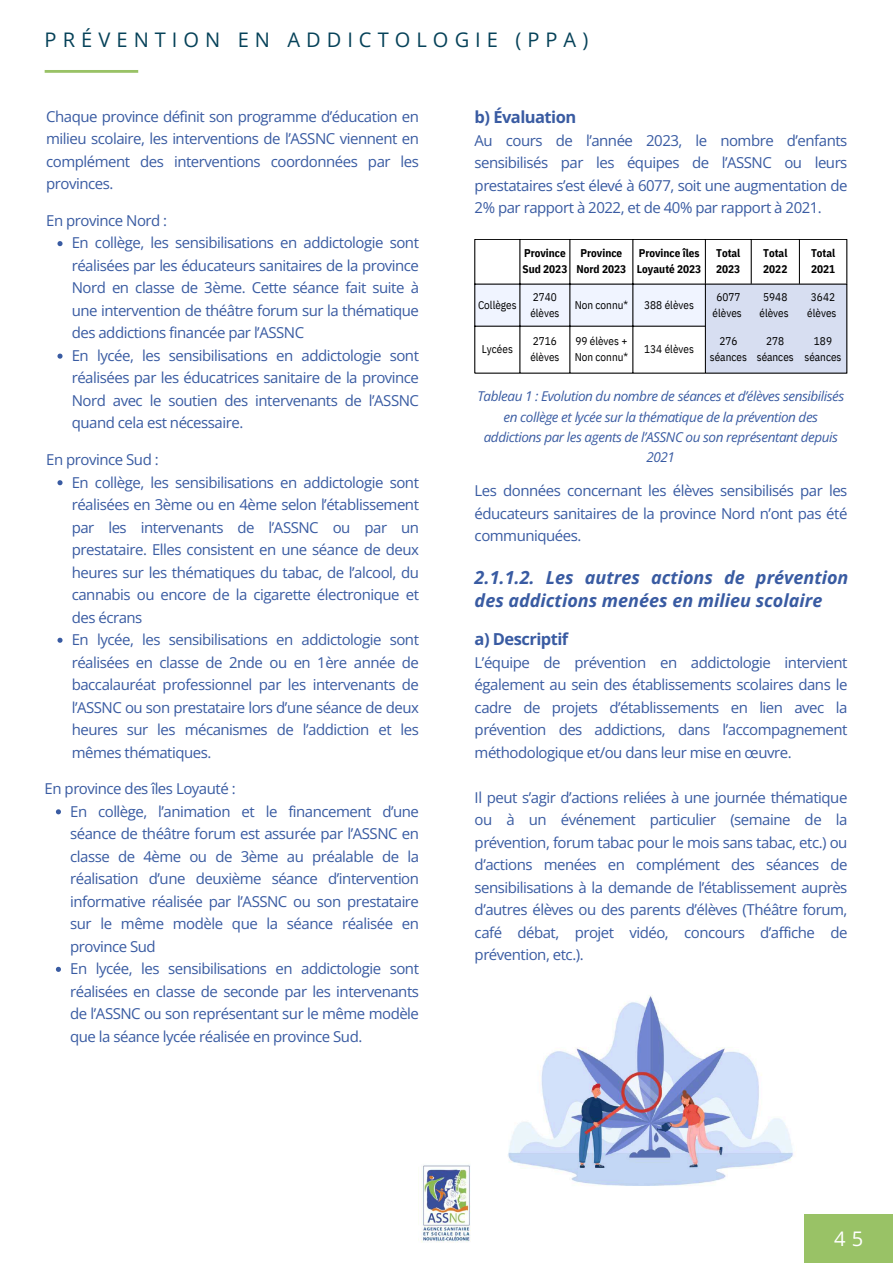
<style>
.page{position:relative;width:893px;height:1263px;background:#fff}
.page>*{position:absolute;margin:0;border:0;box-sizing:border-box;transform-origin:0 0}
.t1{font:20.1px "Open Sans";letter-spacing:.3em;color:#064259}
.t2{font:20.1px "Open Sans";color:#fff}
.t3{font:italic 700 18px/22.5px "Open Sans";color:#395ba2}
.t4{font:700 16.5px "Open Sans";letter-spacing:-.03em;color:#395ba2}
.t5{font:15px/22.5px "Open Sans";letter-spacing:-.03em;color:#395ba2;text-align:justify}
.t6{font:italic 13.5px/20.2px "Open Sans";letter-spacing:-.03em;color:#395ba2;text-align:center}
.t7{font:11.18px/15.6px "IBM Plex Sans Cond";color:#000;text-align:center}
.t8{font:700 11.18px/15.6px "IBM Plex Sans Cond";color:#000}
</style>
<div class="page">
<hr style="left:45px;top:70px;width:93px;height:3px;background:#99c266">
<img style="left:418px;top:1165px;width:53px;height:78px">
<svg style="left:57px;top:241px;width:6px;height:5px"></svg>
<svg style="left:57px;top:354px;width:6px;height:5px"></svg>
<svg style="left:57px;top:480px;width:6px;height:5px"></svg>
<svg style="left:57px;top:638px;width:6px;height:5px"></svg>
<svg style="left:56px;top:809px;width:5px;height:5px"></svg>
<svg style="left:56px;top:967px;width:5px;height:5px"></svg>
<svg style="left:475px;top:285px;width:371px;height:88px"></svg>
<hr style="left:474px;top:240px;width:1px;height:133px;background:#000">
<hr style="left:520px;top:240px;width:1px;height:133px;background:#000">
<hr style="left:570px;top:240px;width:1px;height:133px;background:#000">
<hr style="left:633px;top:240px;width:1px;height:133px;background:#000">
<hr style="left:705px;top:240px;width:1px;height:44px;background:#000">
<hr style="left:751px;top:240px;width:1px;height:44px;background:#000">
<hr style="left:799px;top:240px;width:1px;height:44px;background:#000">
<hr style="left:846px;top:240px;width:1px;height:44px;background:#000">
<hr style="left:474px;top:239px;width:373px;height:1px;background:#000">
<hr style="left:474px;top:284px;width:231px;height:1px;background:#000">
<hr style="left:474px;top:326px;width:231px;height:1px;background:#000">
<hr style="left:474px;top:373px;width:231px;height:1px;background:#000">
<hr style="left:705px;top:284px;width:1px;height:89px;background:#000">
<hr style="left:846px;top:284px;width:1px;height:89px;background:#000">
<hr style="left:705px;top:284px;width:142px;height:1px;background:#000">
<hr style="left:705px;top:373px;width:142px;height:1px;background:#000">
<div style="left:804px;top:1215px;width:89px;height:48px;background:#99c266"></div>
<img style="left:508px;top:995px;width:285px;height:191px">
<h1 class="t1" style="left:45px;top:25px;width:545px">PRÉVENTION EN ADDICTOLOGIE (PPA)</h1>
<p class="t5" style="left:46px;top:105px;width:374px">Chaque province définit son programme d’éducation en milieu scolaire, les interventions de l’ASSNC viennent en complément des interventions coordonnées par les provinces.</p>
<p class="t5" style="left:72px;top:209px;width:349px;text-align:left;text-indent:-25px">En province Nord :<br>En collège, les sensibilisations en addictologie sont réalisées par les éducateurs sanitaires de la province Nord en classe de 3ème. Cette séance fait suite à une intervention de théâtre forum sur la thématique des addictions financée par l’ASSNC<br>En lycée, les sensibilisations en addictologie sont réalisées par les éducatrices sanitaire de la province Nord avec le soutien des intervenants de l’ASSNC quand cela est nécessaire.</p>
<p class="t5" style="left:72px;top:448px;width:349px;text-align:left;text-indent:-25px">En province Sud :<br>En collège, les sensibilisations en addictologie sont réalisées en 3ème ou en 4ème selon l’établissement par les intervenants de l’ASSNC ou par un prestataire. Elles consistent en une séance de deux heures sur les thématiques du tabac, de l’alcool, du cannabis ou encore de la cigarette électronique et des écrans<br>En lycée, les sensibilisations en addictologie sont réalisées en classe de 2nde ou en 1ère année de baccalauréat professionnel par les intervenants de l’ASSNC ou son prestataire lors d’une séance de deux heures sur les mécanismes de l’addiction et les mêmes thématiques.</p>
<p class="t5" style="left:70px;top:777px;width:350px;text-align:left;text-indent:-25px">En province des îles Loyauté :<br>En collège, l’animation et le financement d’une séance de théâtre forum est assurée par l’ASSNC en classe de 4ème ou de 3ème au préalable de la réalisation d’une deuxième séance d’intervention informative réalisée par l’ASSNC ou son prestataire sur le même modèle que la séance réalisée en province Sud<br>En lycée, les sensibilisations en addictologie sont réalisées en classe de seconde par les intervenants de l’ASSNC ou son représentant sur le même modèle que la séance lycée réalisée en province Sud.</p>
<p class="t4" style="left:474px;top:105px;width:103px">b) Évaluation</p>
<p class="t5" style="left:474px;top:129px;width:374px">Au cours de l’année 2023, le nombre d’enfants sensibilisés par les équipes de l’ASSNC ou leurs prestataires s’est élevé à 6077, soit une augmentation de 2% par rapport à 2022, et de 40% par rapport à 2021.</p>
<p class="t8" style="left:522px;top:245px;width:46px">Province<br>Sud 2023</p>
<p class="t8" style="left:576px;top:245px;width:51px;text-align:center">Province<br>Nord 2023</p>
<p class="t8" style="left:637px;top:245px;width:66px">Province îles<br>Loyauté 2023</p>
<p class="t8" style="left:716px;top:245px;width:26px">Total<br>2023</p>
<p class="t8" style="left:763px;top:245px;width:26px">Total<br>2022</p>
<p class="t8" style="left:811px;top:245px;width:26px">Total<br>2021</p>
<p class="t7" style="left:478px;top:297px;width:40px">Collèges</p>
<p class="t7" style="left:530px;top:289px;width:31px;text-align:left">2740 élèves</p>
<p class="t7" style="left:575px;top:297px;width:55px">Non connu*</p>
<p class="t7" style="left:644px;top:297px;width:51px">388 élèves</p>
<p class="t7" style="left:712px;top:289px;width:31px">6077 élèves</p>
<p class="t7" style="left:759px;top:289px;width:31px">5948 élèves</p>
<p class="t7" style="left:807px;top:289px;width:31px">3642 élèves</p>
<p class="t7" style="left:482px;top:341px;width:33px">Lycées</p>
<p class="t7" style="left:530px;top:333px;width:31px;text-align:left">2716 élèves</p>
<p class="t7" style="left:575px;top:333px;width:55px;text-align:left">99 élèves +<br>Non connu*</p>
<p class="t7" style="left:644px;top:341px;width:51px">134 élèves</p>
<p class="t7" style="left:710px;top:333px;width:39px">276 séances</p>
<p class="t7" style="left:757px;top:333px;width:39px">278 séances</p>
<p class="t7" style="left:804px;top:333px;width:39px">189 séances</p>
<p class="t6" style="left:477px;top:386px;width:368px">Tableau 1 : Evolution du nombre de séances et d’élèves sensibilisés en collège et lycée sur la thématique de la prévention des addictions par les agents de l’ASSNC ou son représentant depuis 2021</p>
<p class="t5" style="left:474px;top:479px;width:374px">Les données concernant les élèves sensibilisés par les éducateurs sanitaires de la province Nord n’ont pas été communiquées.</p>
<p class="t3" style="left:474px;top:566px;width:375px">2.1.1.2. Les autres actions de prévention des addictions menées en milieu scolaire</p>
<p class="t4" style="left:474px;top:627px;width:95px">a) Descriptif</p>
<p class="t5" style="left:474px;top:651px;width:374px">L’équipe de prévention en addictologie intervient également au sein des établissements scolaires dans le cadre de projets d’établissements en lien avec la prévention des addictions, dans l’accompagnement méthodologique et/ou dans leur mise en œuvre.</p>
<p class="t5" style="left:474px;top:786px;width:374px">Il peut s’agir d’actions reliées à une journée thématique ou à un événement particulier (semaine de la prévention, forum tabac pour le mois sans tabac, etc.) ou d’actions menées en complément des séances de sensibilisations à la demande de l’établissement auprès d’autres élèves ou des parents d’élèves (Théâtre forum, café débat, projet vidéo, concours d’affiche de prévention, etc.).</p>
<h1 class="t2" style="left:834px;top:1225px;width:31px">4 5</h1>
</div>
